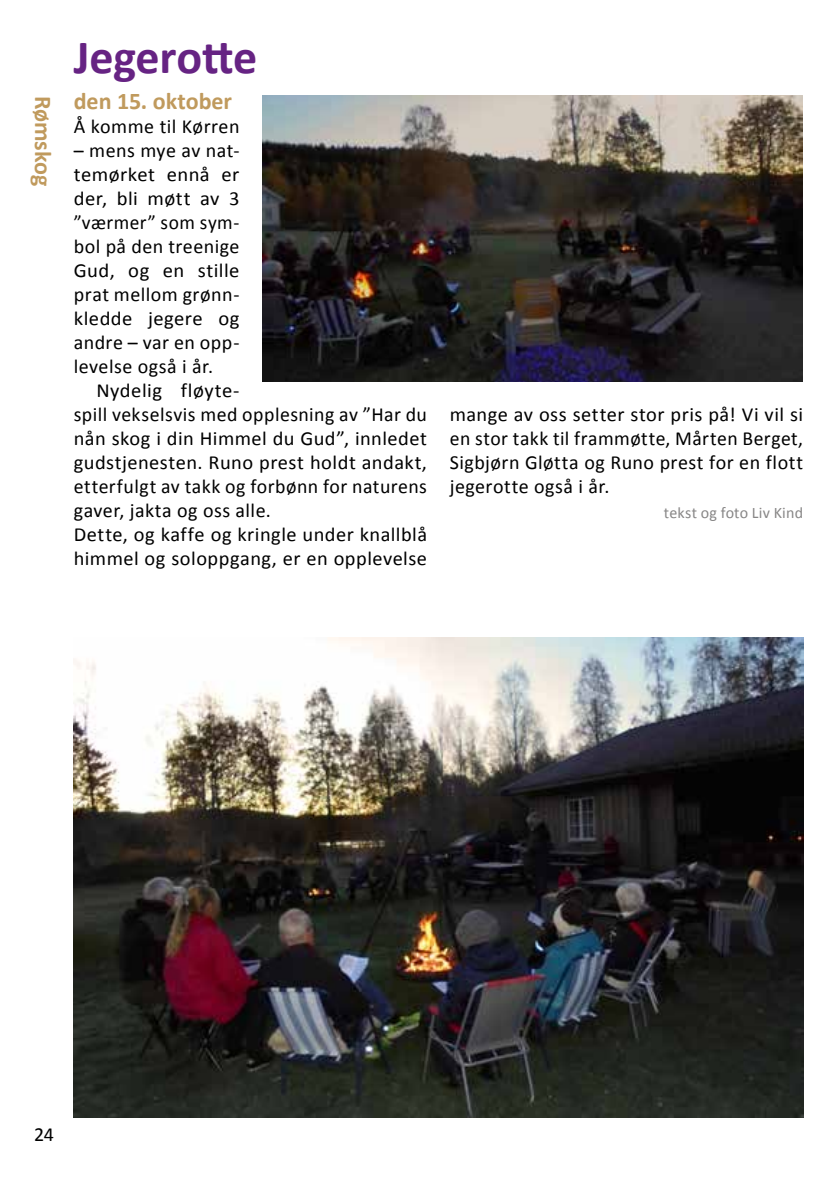
<style>
.page{position:relative;width:840px;height:1191px;background:#fff}
.page>*{position:absolute;margin:0;border:0;box-sizing:border-box;transform-origin:0 0}
.t1{font:700 48px "Calibri";letter-spacing:-.005em;color:#662383}
.t2{font:700 24px "Calibri";color:#c09a5d}
.t3{font:20px/24px "Calibri";letter-spacing:.025em;color:#000;text-align:justify}
.t4{font:16px "Calibri";letter-spacing:.015em;color:#878686}
</style>
<div class="page">
<img style="left:262px;top:95px;width:540px;height:286px">
<img style="left:74px;top:637px;width:728px;height:480px">
<p class="t2" style="left:58px;top:96px;width:92px;rotate:90deg">Rømskog</p>
<h1 class="t1" style="left:74px;top:26px;width:185px">Jegerotte</h1>
<p class="t2" style="left:74px;top:86px;width:160px">den 15. oktober</p>
<p class="t3" style="left:74px;top:114px;width:167px">Å komme til Kørren</p>
<p class="t3" style="left:74px;top:138px;width:167px">– mens mye av nat&shy;temørket ennå er der, bli møtt av 3 ”værmer” som sym&shy;bol på den treenige Gud, og en stille prat mellom grønn&shy;kledde jegere og andre – var en opp&shy;levelse også i år.</p>
<p class="t3" style="left:74px;top:378px;width:354px;text-align:left;text-indent:23px">Nydelig fløyte-<br>spill vekselsvis med opplesning av ”Har du nån skog i din Himmel du Gud”, innledet gudstjenesten. Runo prest holdt andakt, etterfulgt av takk og forbønn for naturens gaver, jakta og oss alle.<br>Dette, og kaffe og kringle under knallblå himmel og soloppgang, er en opplevelse</p>
<p class="t3" style="left:449px;top:402px;width:354px">mange av oss setter stor pris på! Vi vil si en stor takk til frammøtte, Mårten Berget, Sigbjørn Gløtta og Runo prest for en flott jegerotte også i år.</p>
<p class="t4" style="left:663px;top:502px;width:141px">tekst og foto Liv Kind</p>
<p class="t3" style="left:34px;top:1122px;width:21px">24</p>
</div>
